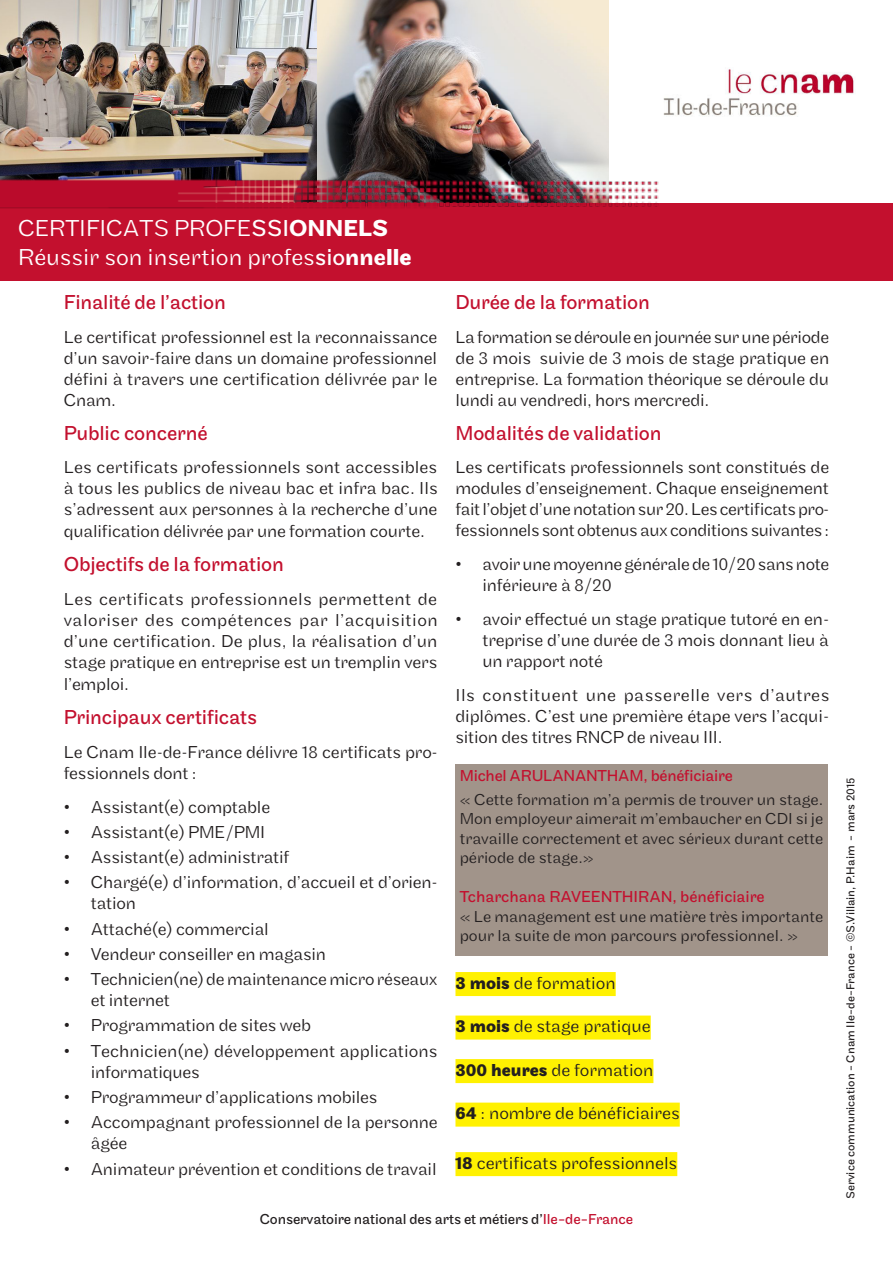
<style>
.page{position:relative;width:893px;height:1263px;background:#fff}
.page>*{position:absolute;margin:0;border:0;box-sizing:border-box;transform-origin:0 0}
.t1{font:300 24px "Maple";color:#fff}
.t2{font:21px "Maple";letter-spacing:-.01em;color:#c3102e}
.t3{font:300 18px/21px "Maple";letter-spacing:-.01em;color:#231f20;text-align:justify}
.t4{font:300 16.5px/19.5px "Maple";color:#231f20;text-align:justify}
.t5{font:16.5px "Maple";letter-spacing:-.005em;color:#c3102e}
.t6{font:15px "Maple";letter-spacing:-.01em;color:#231f20}
.t7{font:12px "Maple";color:#231f20}
.s1{font-weight:400}
.s2{font-weight:500}
.s3{font-weight:700}
.s4{color:#c3102e}
</style>
<div class="page">
<div style="left:455px;top:972px;width:161px;height:24px;background:#fff101"></div>
<div style="left:455px;top:1015px;width:196px;height:24px;background:#fff101"></div>
<div style="left:455px;top:1059px;width:198px;height:24px;background:#fff101"></div>
<div style="left:455px;top:1102px;width:225px;height:24px;background:#fff101"></div>
<div style="left:455px;top:1152px;width:222px;height:24px;background:#fff101"></div>
<div style="left:455px;top:764px;width:373px;height:192px;background:#a1948a"></div>
<img style="left:663px;top:69px;width:191px;height:48px">
<img style="left:317px;top:0;width:291px;height:178px">
<img style="left:0;top:0;width:317px;height:178px">
<div style="left:0;top:203px;width:893px;height:78px;background:#c3102e"></div>
<img style="left:0;top:178px;width:659px;height:31px">
<p class="t1" style="left:18px;top:215px;width:372px">CERTIFICATS PROFE<span class="s1">SSI</span><span class="s2">ONN</span><span class="s3">ELS</span></p>
<p class="t1" style="left:18px;top:243px;width:395px">Réussir son insertion profes<span class="s1">sio</span><span class="s2">nne</span><span class="s3">lle</span></p>
<p class="t2" style="left:64px;top:290px;width:164px">Finalité de l’action</p>
<p class="t3" style="left:64px;top:327px;width:375px">Le certificat professionnel est la reconnaissance d’un savoir-faire dans un domaine professionnel défini à travers une certification délivrée par le Cnam.</p>
<p class="t2" style="left:64px;top:421px;width:145px">Public concerné</p>
<p class="t3" style="left:64px;top:457px;width:375px">Les certificats professionnels sont accessibles à tous les publics de niveau bac et infra bac. Ils s’adressent aux personnes à la recherche d’une qualification délivrée par une formation courte.</p>
<p class="t2" style="left:64px;top:553px;width:222px">Objectifs de la formation</p>
<p class="t3" style="left:64px;top:589px;width:375px">Les certificats professionnels permettent de valoriser des compétences par l’acquisition d’une certification. De plus, la réalisation d’un stage pratique en entreprise est un tremplin vers l’emploi.</p>
<p class="t2" style="left:64px;top:705px;width:195px">Principaux certificats</p>
<p class="t3" style="left:64px;top:741px;width:375px">Le Cnam Ile-de-France délivre 18 certificats pro&shy;fessionnels dont :</p>
<p class="t3" style="left:64px;top:796px;width:208px">• Assistant(e) comptable</p>
<p class="t3" style="left:64px;top:821px;width:203px">• Assistant(e) PME/PMI</p>
<p class="t3" style="left:64px;top:847px;width:227px">• Assistant(e) administratif</p>
<p class="t3" style="left:91px;top:872px;width:348px;text-indent:-27px">• Chargé(e) d’information, d’accueil et d’orien&shy;tation</p>
<p class="t3" style="left:64px;top:918px;width:207px">• Attaché(e) commercial</p>
<p class="t3" style="left:64px;top:943px;width:264px">• Vendeur conseiller en magasin</p>
<p class="t3" style="left:91px;top:969px;width:348px;text-indent:-27px">• Technicien(ne) de maintenance micro réseaux et internet</p>
<p class="t3" style="left:64px;top:1015px;width:249px">• Programmation de sites web</p>
<p class="t3" style="left:91px;top:1040px;width:348px;text-indent:-27px">• Technicien(ne) développement applications informatiques</p>
<p class="t3" style="left:64px;top:1087px;width:315px">• Programmeur d’applications mobiles</p>
<p class="t3" style="left:91px;top:1112px;width:348px;text-indent:-27px">• Accompagnant professionnel de la personne âgée</p>
<p class="t3" style="left:64px;top:1158px;width:374px">• Animateur prévention et conditions de travail</p>
<p class="t2" style="left:455px;top:290px;width:196px">Durée de la formation</p>
<p class="t3" style="left:455px;top:327px;width:375px">La formation se déroule en journée sur une période de 3 mois suivie de 3 mois de stage pratique en entreprise. La formation théorique se déroule du lundi au vendredi, hors mercredi.</p>
<p class="t2" style="left:455px;top:421px;width:208px">Modalités de validation</p>
<p class="t3" style="left:455px;top:457px;width:375px">Les certificats professionnels sont constitués de modules d’enseignement. Chaque enseignement fait l’objet d’une notation sur 20. Les certificats pro&shy;fessionnels sont obtenus aux conditions suivantes :</p>
<p class="t3" style="left:482px;top:554px;width:348px;text-indent:-27px">• avoir une moyenne générale de 10/20 sans note inférieure à 8/20</p>
<p class="t3" style="left:482px;top:609px;width:348px;text-indent:-27px">• avoir effectué un stage pratique tutoré en en&shy;treprise d’une durée de 3 mois donnant lieu à un rapport noté</p>
<p class="t3" style="left:455px;top:684px;width:375px">Ils constituent une passerelle vers d’autres diplômes. C’est une première étape vers l’acqui&shy;sition des titres RNCP de niveau III.</p>
<p class="t5" style="left:460px;top:766px;width:275px">Michel ARULANANTHAM, bénéficiaire</p>
<p class="t4" style="left:460px;top:790px;width:365px">« Cette formation m’a permis de trouver un stage.<br>Mon employeur aimerait m’embaucher en CDI si je travaille correctement et avec sérieux durant cette période de stage.»</p>
<p class="t5" style="left:460px;top:887px;width:307px">Tcharchana RAVEENTHIRAN, bénéficiaire</p>
<p class="t4" style="left:460px;top:907px;width:365px">« Le management est une matière très importante pour la suite de mon parcours professionnel. »</p>
<p class="t3" style="left:455px;top:972px;width:162px"><span class="s3">3 mois</span> de formation</p>
<p class="t3" style="left:455px;top:1016px;width:197px"><span class="s3">3 mois</span> de stage pratique</p>
<p class="t3" style="left:455px;top:1059px;width:199px"><span class="s3">300 heures</span> de formation</p>
<p class="t3" style="left:455px;top:1103px;width:226px"><span class="s3">64</span> : nombre de bénéficiaires</p>
<p class="t3" style="left:455px;top:1152px;width:223px"><span class="s3">18</span> certificats professionnels</p>
<p class="t6" style="left:260px;top:1211px;width:375px">Conservatoire national des arts et métiers d’<span class="s4">Ile-de-France</span></p>
<p class="t7" style="left:844px;top:1199px;width:423px;rotate:-90deg">Service communication - Cnam Ile-de-France - ©S.Villain, P.Haim - mars 2015</p>
</div>
